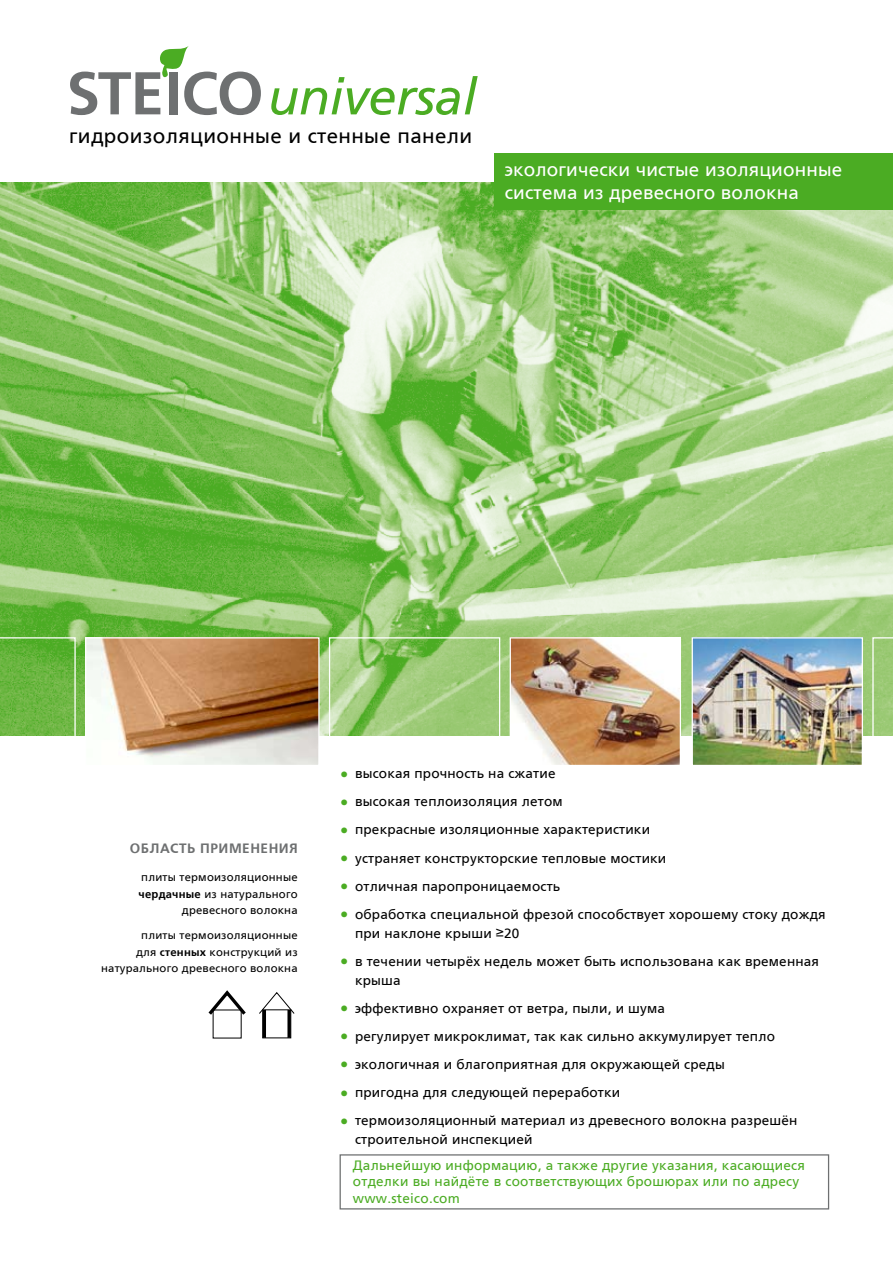
<style>
.page{position:relative;width:893px;height:1263px;background:#fff}
.page>*{position:absolute;margin:0;border:0;box-sizing:border-box;transform-origin:0 0}
.t1{font:italic 51px "Frutiger";letter-spacing:-.01em;color:#4bac23}
.t2{font:20.55px "Frutiger LTCYR";letter-spacing:.02em;color:#000}
.t3{font:18.75px/22.5px "Frutiger LTCYR";letter-spacing:.01em;color:#fff}
.t4{font:13.5px/18.8px "Frutiger LTCYR";letter-spacing:.015em;color:#000}
.t5{font:13.5px/16.2px "Frutiger LTCYR";letter-spacing:.02em;color:#4bac23}
.t6{font:700 13.5px "Frutiger LTCYR";letter-spacing:.04em;color:#6e7071}
.t7{font:11.25px/16.5px "Frutiger LTCYR";letter-spacing:.02em;color:#000;text-align:right}
.t8{font:10.95px/16.5px "Frutiger LTCYR";letter-spacing:.02em;color:#000;text-align:right}
.s1{font-weight:700}
.s2{font-size:16.5px;color:#4bac23}
</style>
<div class="page">
<img style="left:0;top:183px;width:893px;height:553px">
<img style="left:87px;top:639px;width:231px;height:125px">
<div style="left:85px;top:637px;width:235px;height:129px;border:1px solid #fff"></div>
<div style="left:329px;top:637px;width:171px;height:129px;border:1px solid #fff"></div>
<svg style="left:0;top:637px;width:76px;height:99px;background:#6bb643"></svg>
<img style="left:512px;top:639px;width:167px;height:125px">
<div style="left:510px;top:637px;width:171px;height:129px;border:1px solid #fff"></div>
<svg style="left:872px;top:637px;width:21px;height:99px;background:#a2cd7e"></svg>
<img style="left:694px;top:639px;width:167px;height:125px">
<div style="left:692px;top:637px;width:171px;height:129px;border:1px solid #fff"></div>
<div style="left:262px;top:1009px;width:29px;height:29px;border:1px solid #000"></div>
<svg style="left:259px;top:992px;width:36px;height:22px"></svg>
<hr style="left:263px;top:1010px;width:3px;height:28px;background:#000">
<svg style="left:287px;top:1010px;width:4px;height:28px"></svg>
<svg style="left:208px;top:990px;width:38px;height:28px"></svg>
<div style="left:495px;top:153px;width:398px;height:57px;background:#4bac23"></div>
<div style="left:340px;top:1154px;width:489px;height:55px;border:1px solid #6e7071"></div>
<svg style="left:70px;top:46px;width:191px;height:69px"></svg>
<h1 class="t1" style="left:268px;top:67px;width:210px">universal</h1>
<h2 class="t2" style="left:69px;top:124px;width:405px">гидроизоляционные и стенные панели</h2>
<h3 class="t3" style="left:505px;top:159px;width:339px">экологически чистые изоляционные система из древесного волокна</h3>
<p class="t6" style="left:130px;top:841px;width:169px">ОБЛАСТЬ ПРИМЕНЕНИЯ</p>
<p class="t7" style="left:139px;top:869px;width:161px">плиты термоизоляционные <span class="s1">чердачные</span> из натурального древесного волокна</p>
<p class="t8" style="left:101px;top:927px;width:198px">плиты термоизоляционные<br>для <span class="s1">стенных</span> конструкций из натурального древесного волокна</p>
<p class="t4" style="left:340px;top:764px;width:217px"><span class="s2">•</span> высокая прoчность на сжатие</p>
<p class="t4" style="left:340px;top:792px;width:224px"><span class="s2">•</span> высокая теплоизоляция летом</p>
<p class="t4" style="left:340px;top:820px;width:311px"><span class="s2">•</span> прекрасные изоляционные характеристики</p>
<p class="t4" style="left:340px;top:849px;width:328px"><span class="s2">•</span> устраняет конструкторские тепловые мостики</p>
<p class="t4" style="left:340px;top:877px;width:221px"><span class="s2">•</span> отличная паропрoницаемость</p>
<p class="t4" style="left:355px;top:905px;width:472px;text-indent:-15px"><span class="s2">•</span> обработка специальной фрезой способствует хорошему стоку дождя при наклоне крыши ≥20</p>
<p class="t4" style="left:355px;top:952px;width:466px;text-indent:-15px"><span class="s2">•</span> в течении четырёх недель может быть использована как временная крыша</p>
<p class="t4" style="left:340px;top:999px;width:326px"><span class="s2">•</span> эффективно охраняет от ветра, пыли, и шума</p>
<p class="t4" style="left:340px;top:1027px;width:436px"><span class="s2">•</span> регулирует микроклимат, так как сильно аккумулирует тепло</p>
<p class="t4" style="left:340px;top:1055px;width:386px"><span class="s2">•</span> экологичная и благоприятная для окружающей среды</p>
<p class="t4" style="left:340px;top:1083px;width:282px"><span class="s2">•</span> пригодна для следующей переработки</p>
<p class="t4" style="left:355px;top:1111px;width:444px;text-indent:-15px"><span class="s2">•</span> термоизоляционный материал из древесного волокна разрешён строительной инспекцией</p>
<p class="t5" style="left:353px;top:1157px;width:453px">Дальнейшую информацию, а также другие указания, касающиеся отделки вы найдёте в соответствующих брошюрах или по адресу www.steico.com</p>
</div>
